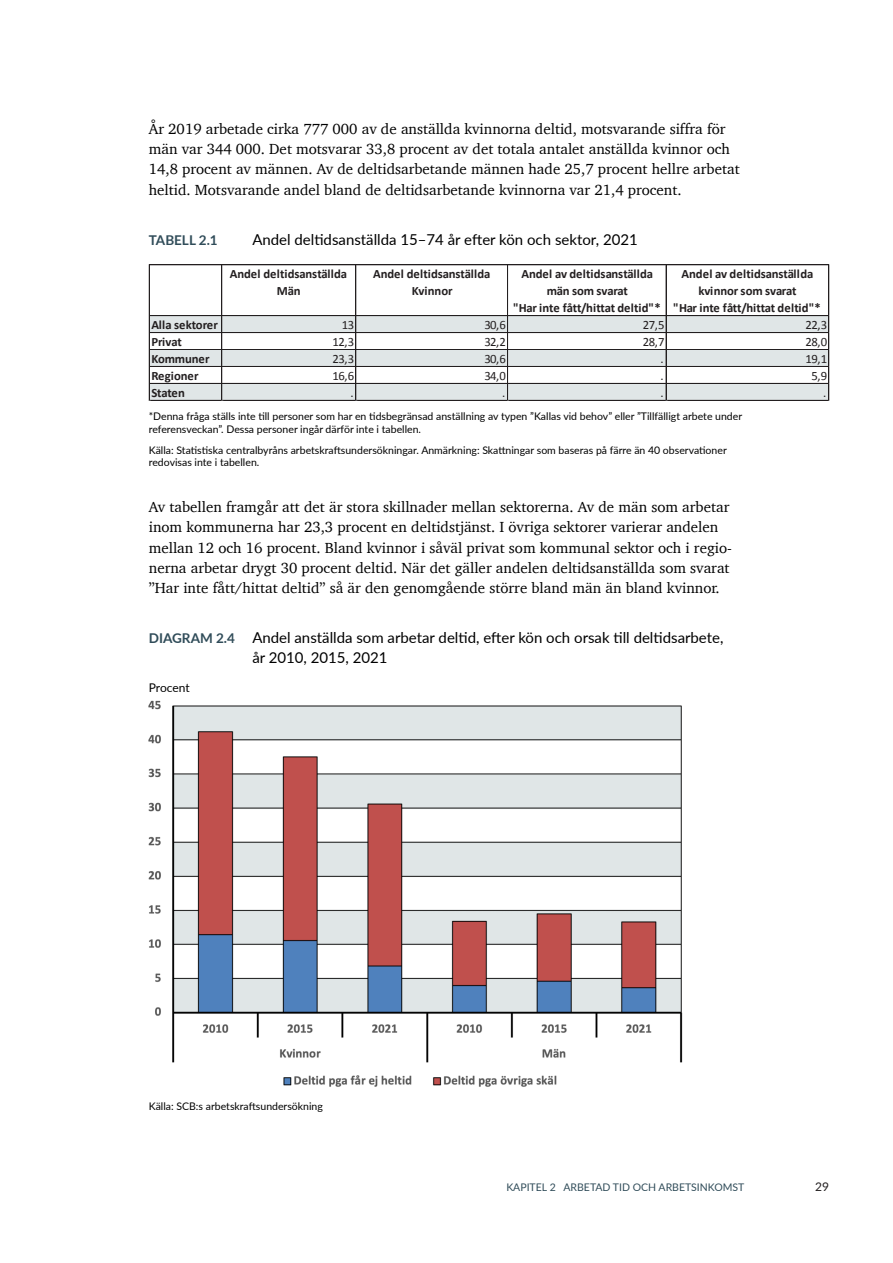
<style>
.page{position:relative;width:893px;height:1263px;background:#fff}
.page>*{position:absolute;margin:0;border:0;box-sizing:border-box;transform-origin:0 0}
.t1{font:15px/20.2px "Charter";color:#000}
.Figurrubrik_2{font:15px/20.2px "Lato";color:#000}
.Figurrubrik_2-2{font:700 13.5px "Lato";color:#304c59}
.t2{font:700 12.75px/17px "Calibri";letter-spacing:-.005em;color:#231f20;text-align:center}
.t3{font:12.75px "Calibri";letter-spacing:-.045em;color:#231f20}
.Procent{font:12px "Lato";letter-spacing:-.01em;color:#000}
.t4{font:12px "Lato";color:#231f20}
.Källor{font:10.5px/12.6px "Lato";color:#000}
.t5{font:10.5px "Lato";color:#304c59}
.s1{font-weight:700;font-size:13.5px;color:#304c59}
</style>
<div class="page">
<div style="left:150px;top:315px;width:679px;height:18px;background:#e0e6e7"></div>
<div style="left:150px;top:349px;width:679px;height:18px;background:#e0e6e7"></div>
<div style="left:150px;top:383px;width:679px;height:18px;background:#e0e6e7"></div>
<hr style="left:150px;top:264px;width:679px;height:1px;background:#231f20">
<hr style="left:150px;top:315px;width:679px;height:1px;background:#231f20">
<hr style="left:150px;top:332px;width:679px;height:1px;background:#231f20">
<hr style="left:150px;top:349px;width:679px;height:1px;background:#231f20">
<hr style="left:150px;top:366px;width:679px;height:1px;background:#231f20">
<hr style="left:150px;top:383px;width:679px;height:1px;background:#231f20">
<hr style="left:149px;top:264px;width:1px;height:137px;background:#231f20">
<hr style="left:221px;top:265px;width:1px;height:136px;background:#231f20">
<hr style="left:355px;top:265px;width:1px;height:136px;background:#231f20">
<hr style="left:507px;top:265px;width:1px;height:136px;background:#231f20">
<hr style="left:666px;top:265px;width:1px;height:136px;background:#231f20">
<hr style="left:150px;top:400px;width:679px;height:1px;background:#231f20">
<hr style="left:828px;top:265px;width:1px;height:136px;background:#231f20">
<img style="left:149px;top:700px;width:534px;height:387px">
<p class="t1" style="left:149px;top:118px;width:592px">År 2019 arbetade cirka 777 000 av de anställda kvinnorna deltid, motsvarande siffra för män var 344 000. Det motsvarar 33,8 procent av det totala antalet anställda kvinnor och 14,8 procent av männen. Av de deltidsarbetande männen hade 25,7 procent hellre arbetat heltid. Motsvarande andel bland de deltidsarbetande kvinnorna var 21,4 procent.</p>
<p class="Figurrubrik_2-2" style="left:149px;top:230px;width:70px">TABELL 2.1</p>
<p class="Figurrubrik_2" style="left:252px;top:228px;width:387px">Andel deltidsanställda 15–74 år efter kön och sektor, 2021</p>
<p class="t2" style="left:230px;top:265px;width:119px">Andel deltidsanställda<br>Män</p>
<p class="t2" style="left:373px;top:265px;width:119px">Andel deltidsanställda<br>Kvinnor</p>
<p class="t2" style="left:513px;top:265px;width:149px">Andel av deltidsanställda män som svarat<br>"Har inte fått/hittat deltid"*</p>
<p class="t2" style="left:673px;top:265px;width:149px">Andel av deltidsanställda kvinnor som svarat<br>"Har inte fått/hittat deltid"*</p>
<p class="t2" style="left:151px;top:316px;width:68px">Alla sektorer</p>
<p class="t3" style="left:342px;top:316px;width:14px">13</p>
<p class="t3" style="left:484px;top:316px;width:23px">30,6</p>
<p class="t3" style="left:643px;top:316px;width:23px">27,5</p>
<p class="t3" style="left:806px;top:316px;width:23px">22,3</p>
<p class="t2" style="left:151px;top:333px;width:32px">Privat</p>
<p class="t3" style="left:333px;top:333px;width:23px">12,3</p>
<p class="t3" style="left:484px;top:333px;width:23px">32,2</p>
<p class="t3" style="left:643px;top:333px;width:23px">28,7</p>
<p class="t3" style="left:806px;top:333px;width:23px">28,0</p>
<p class="t2" style="left:151px;top:349px;width:60px">Kommuner</p>
<p class="t3" style="left:333px;top:350px;width:23px">23,3</p>
<p class="t3" style="left:484px;top:350px;width:23px">30,6</p>
<p class="t3" style="left:661px;top:350px;width:5px">.</p>
<p class="t3" style="left:806px;top:350px;width:23px">19,1</p>
<p class="t2" style="left:151px;top:366px;width:49px">Regioner</p>
<p class="t3" style="left:333px;top:366px;width:23px">16,6</p>
<p class="t3" style="left:484px;top:366px;width:23px">34,0</p>
<p class="t3" style="left:661px;top:366px;width:5px">.</p>
<p class="t3" style="left:811px;top:366px;width:17px">5,9</p>
<p class="t2" style="left:151px;top:383px;width:35px">Staten</p>
<p class="t3" style="left:350px;top:383px;width:5px">.</p>
<p class="t3" style="left:502px;top:383px;width:5px">.</p>
<p class="t3" style="left:661px;top:383px;width:5px">.</p>
<p class="t3" style="left:823px;top:383px;width:5px">.</p>
<p class="Källor" style="left:149px;top:409px;width:595px">*Denna fråga ställs inte till personer som har en tidsbegränsad anställning av typen ”Kallas vid behov” eller ”Tillfälligt arbete under referensveckan”. Dessa personer ingår därför inte i tabellen.</p>
<p class="Källor" style="left:149px;top:443px;width:579px">Källa: Statistiska centralbyråns arbetskraftsundersökningar. Anmärkning: Skattningar som baseras på färre än 40 observationer redovisas inte i tabellen.</p>
<p class="t1" style="left:149px;top:497px;width:585px">Av tabellen framgår att det är stora skillnader mellan sektorerna. Av de män som arbetar inom kommunerna har 23,3 procent en deltidstjänst. I övriga sektorer varierar andelen mellan 12 och 16 procent. Bland kvinnor i såväl privat som kommunal sektor och i regio&shy;nerna arbetar drygt 30 procent deltid. När det gäller andelen deltidsanställda som svarat ”Har inte fått/hittat deltid” så är den genomgående större bland män än bland kvinnor.</p>
<p class="Figurrubrik_2" style="left:252px;top:627px;width:473px;text-indent:-104px"><span class="s1">DIAGRAM 2.4</span> Andel anställda som arbetar deltid, efter kön och orsak till deltidsarbete, år 2010, 2015, 2021</p>
<p class="Procent" style="left:149px;top:679px;width:42px">Procent</p>
<p class="Källor" style="left:149px;top:1100px;width:176px">Källa: SCB:s arbetskraftsundersökning</p>
<p class="t5" style="left:506px;top:1179px;width:240px">KAPITEL 2 ARBETAD TID OCH ARBETSINKOMST</p>
<p class="t4" style="left:815px;top:1178px;width:15px">29</p>
</div>
